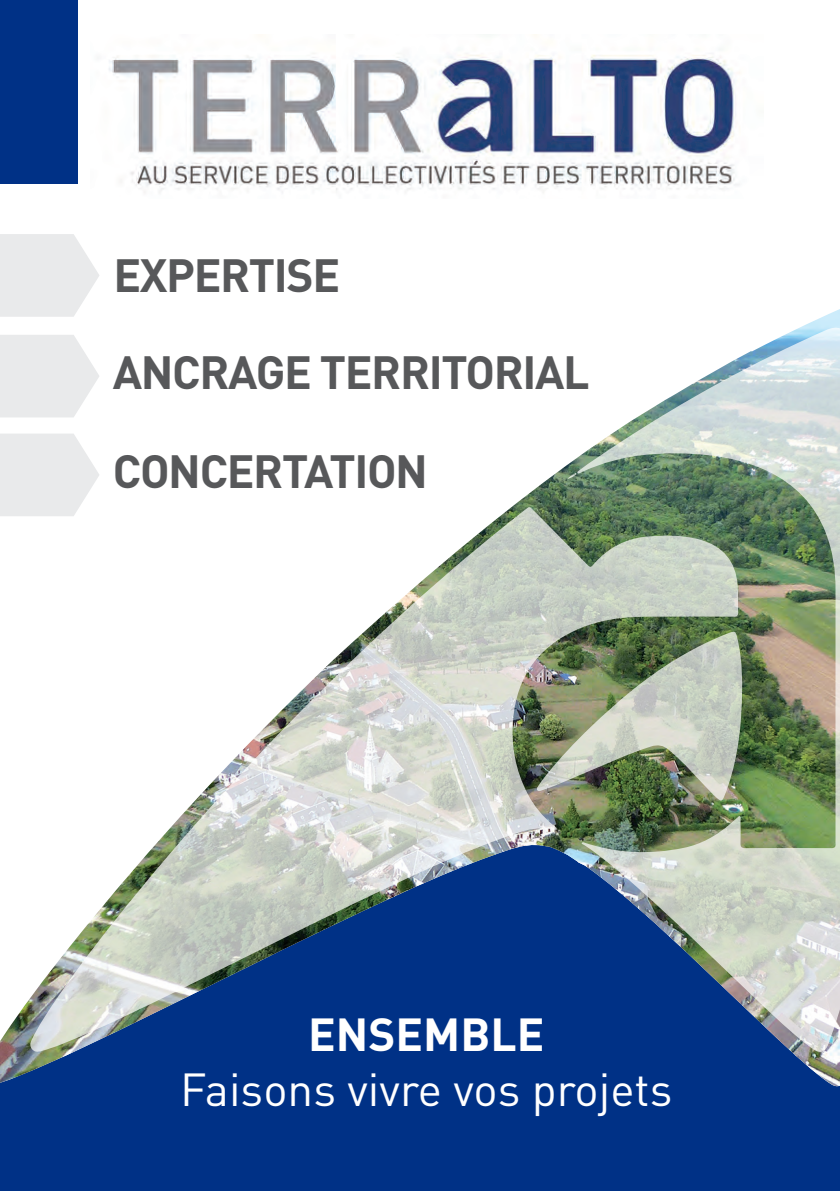
<style>
.page{position:relative;width:840px;height:1191px;background:#fff}
.page>*{position:absolute;margin:0;border:0;box-sizing:border-box;transform-origin:0 0}
.t1{font:700 46px "DIN";letter-spacing:-.03em;color:#57585a}
.t2{font:45.8px "DIN";color:#fff}
.t3{font:700 45.8px "DIN";color:#fff}
</style>
<div class="page">
<div style="left:0;top:1088px;width:839px;height:103px;background:#003186"></div>
<img style="left:0;top:309px;width:839px;height:777px">
<svg style="left:30px;top:506px;width:547px;height:546px"></svg>
<img style="left:577px;top:326px;width:262px;height:727px">
<img style="left:536px;top:631px;width:205px;height:171px">
<svg style="left:563px;top:472px;width:14px;height:10px"></svg>
<div style="left:0;top:0;width:77px;height:184px;background:#003186"></div>
<img style="left:109px;top:55px;width:631px;height:138px">
<svg style="left:0;top:234px;width:99px;height:83px;background:#ebeced"></svg>
<svg style="left:0;top:335px;width:99px;height:82px;background:#ebeced"></svg>
<svg style="left:0;top:433px;width:99px;height:83px;background:#ebeced"></svg>
<p class="t1" style="left:113px;top:245px;width:228px">EXPERTISE</p>
<p class="t1" style="left:113px;top:342px;width:478px">ANCRAGE TERRITORIAL</p>
<p class="t1" style="left:113px;top:441px;width:316px">CONCERTATION</p>
<p class="t3" style="left:308px;top:1004px;width:238px">ENSEMBLE</p>
<p class="t2" style="left:180px;top:1061px;width:493px">Faisons vivre vos projets</p>
</div>
